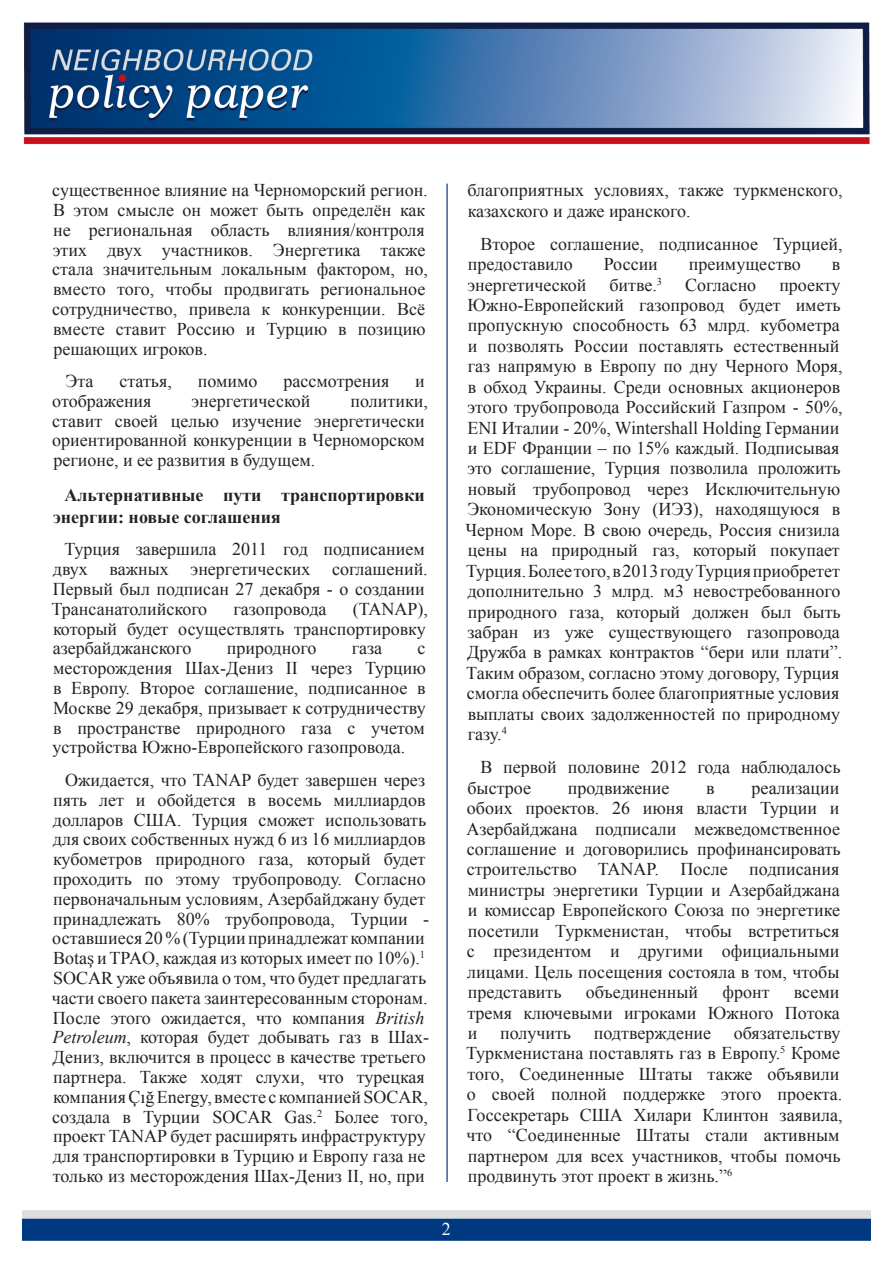
<style>
.page{position:relative;width:893px;height:1263px;background:#fff}
.page>*{position:absolute;margin:0;border:0;box-sizing:border-box;transform-origin:0 0}
.Gövde_Metin{font:18px/20.4px "Times New Roman";color:#222}
.Gövde_Başlık{font:700 18px/21.9px "Times New Roman";color:#222}
.t1{font:18px "Times New Roman";color:#fff}
.s1{font-style:italic}
</style>
<div class="page">
<img style="left:22px;top:1210px;width:849px;height:31px">
<img style="left:24px;top:22px;width:846px;height:122px">
<hr style="left:446px;top:184px;width:2px;height:998px;background:#365f91">
<p class="Gövde_Metin" style="left:52px;top:180px;width:377px;line-height:19.8px">существенное влияние на Черноморский регион.<br>В этом смысле он может быть определён как не региональная область влияния/контроля этих двух участников. Энергетика также стала значительным локальным фактором, но, вместо того, чтобы продвигать региональное сотрудничество, привела к конкуренции. Всё вместе ставит Россию и Турцию в позицию решающих игроков.</p>
<p class="Gövde_Metin" style="left:66px;top:371px;width:29px">Эта</p>
<p class="Gövde_Metin" style="left:119px;top:371px;width:54px">статья,</p>
<p class="Gövde_Metin" style="left:198px;top:371px;width:61px">помимо</p>
<p class="Gövde_Metin" style="left:284px;top:371px;width:107px">рассмотрения</p>
<p class="Gövde_Metin" style="left:415px;top:371px;width:11px">и</p>
<p class="Gövde_Metin" style="left:52px;top:390px;width:101px">отображения</p>
<p class="Gövde_Metin" style="left:192px;top:390px;width:120px">энергетической</p>
<p class="Gövde_Metin" style="left:52px;top:391px;width:377px;line-height:19.8px;text-indent:298px">политики, ставит своей целью изучение энергетически ориентированной конкуренции в Черноморском регионе, и ее развития в будущем.</p>
<p class="Gövde_Başlık" style="left:53px;top:483px;width:373px;text-indent:11px">Альтернативные пути транспортировки энергии: новые соглашения</p>
<p class="Gövde_Metin" style="left:52px;top:539px;width:378px;line-height:19.8px;text-indent:13px">Турция завершила 2011 год подписанием двух важных энергетических соглашений.<br>Первый был подписан 27 декабря - о создании Трансанатолийского</p>
<p class="Gövde_Metin" style="left:53px;top:599px;width:377px;line-height:19.8px;text-align:justify;text-indent:300px">(TANAP), который будет осуществлять транспортировку азербайджанского</p>
<p class="Gövde_Metin" style="left:234px;top:598px;width:95px">газопровода</p>
<p class="Gövde_Metin" style="left:53px;top:638px;width:375px;line-height:19.8px;text-align:justify;text-indent:365px">с месторождения Шах-Дениз II через Турцию в Европу. Второе соглашение, подписанное в Москве 29 декабря, призывает к сотрудничеству в пространстве природного газа с учетом устройства Южно-Европейского газопровода.</p>
<p class="Gövde_Metin" style="left:52px;top:770px;width:379px;line-height:19.8px;text-align:center">Ожидается, что TANAP будет завершен через пять лет и обойдется в восемь миллиардов долларов США. Турция сможет использовать для своих собственных нужд 6 из 16 миллиардов кубометров природного газа, который будет проходить по этому трубопроводу. Согласно первоначальным условиям, Азербайджану будет принадлежать 80% трубопровода, Турции - оставшиеся 20 % (Турции принадлежат компании Botaş и TPAO, каждая из которых имеет по 10%).<sup>1<br></sup>SOCAR уже объявила о том, что будет предлагать части своего пакета заинтересованным сторонам.<br>После этого ожидается, что компания <span class="s1">British Petroleum</span>, которая будет добывать газ в Шах-Дениз, включится в процесс в качестве третьего партнера. Также ходят слухи, что турецкая компания Çığ Energy, вместе с компанией SOCAR, создала в Турции SOCAR Gas.<sup>2</sup> Более того, проект TANAP будет расширять инфраструктуру для транспортировки в Турцию и Европу газа не только из месторождения Шах-Дениз II, но, при</p>
<p class="Gövde_Metin" style="left:227px;top:638px;width:91px">природного</p>
<p class="Gövde_Metin" style="left:352px;top:638px;width:32px">газа</p>
<p class="t1" style="left:442px;top:1217px;width:10px">2</p>
<p class="Gövde_Metin" style="left:467px;top:180px;width:377px">благоприятных условиях, также туркменского, казахского и даже иранского.</p>
<p class="Gövde_Metin" style="left:468px;top:233px;width:376px;text-indent:13px">Второе соглашение, подписанное Турцией, предоставило</p>
<p class="Gövde_Metin" style="left:604px;top:254px;width:56px">России</p>
<p class="Gövde_Metin" style="left:689px;top:254px;width:114px">преимущество</p>
<p class="Gövde_Metin" style="left:832px;top:254px;width:10px">в</p>
<p class="Gövde_Metin" style="left:467px;top:274px;width:120px">энергетической</p>
<p class="Gövde_Metin" style="left:609px;top:274px;width:54px">битве.<sup>3</sup></p>
<p class="Gövde_Metin" style="left:685px;top:274px;width:73px">Согласно</p>
<p class="Gövde_Metin" style="left:466px;top:274px;width:378px;text-indent:314px">проекту Южно-Европейский газопровод будет иметь пропускную способность 63 млрд. кубометра и позволять России поставлять естественный газ напрямую в Европу по дну Черного Моря, в обход Украины. Среди основных акционеров этого трубопровода Российский Газпром - 50%, ENI Италии - 20%, Wintershall Holding Германии и EDF Франции – по 15% каждый. Подписывая это соглашение, Турция позволила проложить новый трубопровод через Исключительную Экономическую Зону (ИЭЗ), находящуюся в Черном Море. В свою очередь, Россия снизила цены на природный газ, который покупает Турция. Более того, в 2013 году Турция приобретет дополнительно 3 млрд. м3 невостребованного природного газа, который должен был быть забран из уже существующего газопровода Дружба в рамках контрактов “бери или плати”.<br>Таким образом, согласно этому договору, Турция смогла обеспечить более благоприятные условия выплаты своих задолженностей по природному газу.<sup>4</sup></p>
<p class="Gövde_Metin" style="left:467px;top:757px;width:375px;text-indent:13px">В первой половине 2012 года наблюдалось быстрое</p>
<p class="Gövde_Metin" style="left:466px;top:777px;width:376px;text-align:justify;text-indent:285px">реализации обоих проектов. 26 июня власти Турции и Азербайджана подписали межведомственное соглашение и договорились профинансировать строительство TANAP. После подписания министры энергетики Турции и Азербайджана и комиссар Европейского Союза по энергетике посетили Туркменистан, чтобы встретиться с президентом и другими официальными лицами. Цель посещения состояла в том, чтобы представить</p>
<p class="Gövde_Metin" style="left:568px;top:777px;width:103px">продвижение</p>
<p class="Gövde_Metin" style="left:706px;top:777px;width:10px">в</p>
<p class="Gövde_Metin" style="left:586px;top:981px;width:114px">объединенный</p>
<p class="Gövde_Metin" style="left:722px;top:981px;width:49px">фронт</p>
<p class="Gövde_Metin" style="left:467px;top:981px;width:374px;text-align:justify;text-indent:326px">всеми тремя ключевыми игроками Южного Потока и</p>
<p class="Gövde_Metin" style="left:466px;top:1022px;width:378px;text-indent:268px">обязательству Туркменистана поставлять газ в Европу.<sup>5</sup> Кроме того, Соединенные Штаты также объявили о своей полной поддержке этого проекта.<br>Госсекретарь США Хилари Клинтон заявила, что “Соединенные Штаты стали активным партнером для всех участников, чтобы помочь продвинуть этот проект в жизнь.”<sup>6</sup></p>
<p class="Gövde_Metin" style="left:500px;top:1022px;width:73px">получить</p>
<p class="Gövde_Metin" style="left:594px;top:1022px;width:119px">подтверждение</p>
</div>
